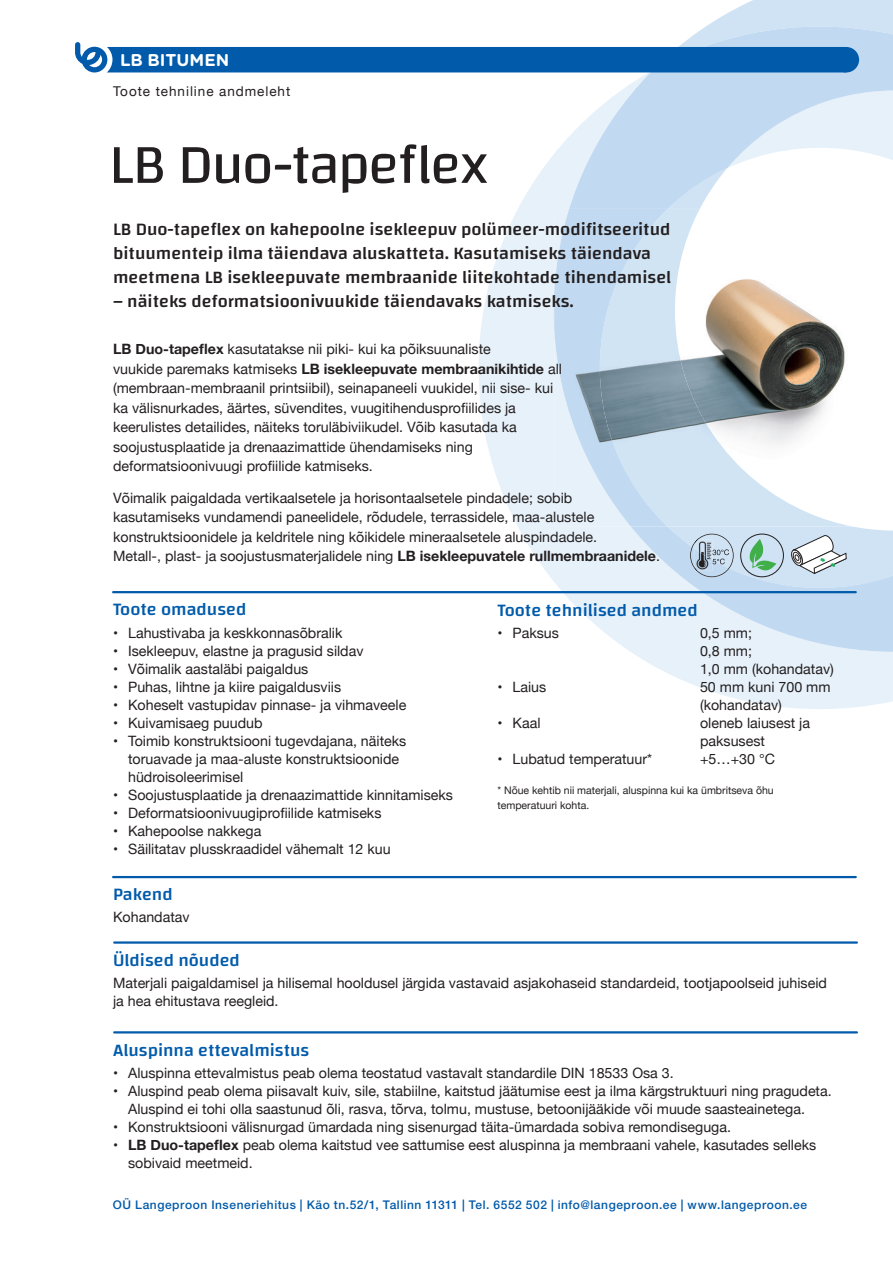
<style>
.page{position:relative;width:893px;height:1263px;background:#fff}
.page>*{position:absolute;margin:0;border:0;box-sizing:border-box;transform-origin:0 0}
.t1{font:57px "Changa";letter-spacing:-.03em;color:#231f20}
.t2{font:500 18px/24px "Changa";color:#231f20}
.t3{font:500 18px "Changa";color:#015aaa}
.t4{font:700 17.1px "Gotham Rounded";letter-spacing:.005em;color:#fff}
.t5{font:14.25px/18px "Helvetica Neue";color:#231f20}
.t6{font:13.5px "Helvetica Neue";letter-spacing:.07em;color:#231f20}
.t7{font:500 12px "Helvetica Neue LT Std";letter-spacing:.045em;color:#015aaa}
.t8{font:10.5px/15px "Helvetica Neue";color:#231f20}
.s1{font-weight:700}
</style>
<div class="page">
<svg style="left:705px;top:0;width:188px;height:27px;background:#d4e6f5"></svg>
<svg style="left:479px;top:72px;width:414px;height:637px;fill:#edf4fb"></svg>
<svg style="left:554px;top:27px;width:339px;height:625px"></svg>
<img style="left:852px;top:209px;width:20px;height:317px">
<img style="left:668px;top:209px;width:184px;height:317px">
<img style="left:554px;top:209px;width:114px;height:317px">
<svg style="left:690px;top:534px;width:44px;height:43px;background:#afc0d0"></svg>
<div style="left:740px;top:534px;width:44px;height:43px;border:1px solid #231f20;border-radius:50%"></div>
<svg style="left:749px;top:539px;width:27px;height:31px"></svg>
<svg style="left:790px;top:535px;width:57px;height:39px"></svg>
<svg style="left:75px;top:42px;width:771px;height:30px;background:#2d77b9"></svg>
<div style="left:833px;top:47px;width:26px;height:25px;background:#015aaa;border-radius:50%"></div>
<hr style="left:113px;top:591px;width:743px;height:2px;background:#015aaa">
<hr style="left:113px;top:876px;width:743px;height:2px;background:#015aaa">
<hr style="left:114px;top:941px;width:743px;height:3px;background:#015aaa">
<hr style="left:114px;top:1031px;width:743px;height:2px;background:#015aaa">
<p class="t4" style="left:120px;top:47px;width:111px">LB BITUMEN</p>
<p class="t6" style="left:113px;top:81px;width:179px">Toote tehniline andmeleht</p>
<h1 class="t1" style="left:109px;top:130px;width:381px">LB Duo-tapeflex</h1>
<p class="t2" style="left:113px;top:217px;width:560px">LB Duo-tapeflex on kahepoolne isekleepuv polümeer-modifitseeritud bituumenteip ilma täiendava aluskatteta. Kasutamiseks täiendava meetmena LB isekleepuvate membraanide liitekohtade tihendamisel</p>
<p class="t2" style="left:113px;top:289px;width:462px">– näiteks deformatsioonivuukide täiendavaks katmiseks.</p>
<p class="t5" style="left:113px;top:340px;width:450px;line-height:19.5px"><span class="s1">LB Duo-tapeflex</span> kasutatakse nii piki- kui ka põiksuunaliste<br>vuukide paremaks katmiseks <span class="s1">LB isekleepuvate membraanikihtide</span> all (membraan-membraanil printsiibil), seinapaneeli vuukidel, nii sise- kui ka välisnurkades, äärtes, süvendites, vuugitihendusprofiilides ja keerulistes detailides, näiteks toruläbiviikudel. Võib kasutada ka soojustusplaatide ja drenaazimattide ühendamiseks ning deformatsioonivuugi profiilide katmiseks.</p>
<p class="t5" style="left:113px;top:489px;width:548px;line-height:19.5px">Võimalik paigaldada vertikaalsetele ja horisontaalsetele pindadele; sobib kasutamiseks vundamendi paneelidele, rõdudele, terrassidele, maa-alustele konstruktsioonidele ja keldritele ning kõikidele mineraalsetele aluspindadele.<br>Metall-, plast- ja soojustusmaterjalidele ning <span class="s1">LB isekleepuvatele rullmembraanidele</span>.</p>
<p class="t3" style="left:113px;top:599px;width:135px">Toote omadused</p>
<p class="t5" style="left:113px;top:625px;width:231px">• Lahustivaba ja keskkonnasõbralik</p>
<p class="t5" style="left:113px;top:643px;width:252px">• Isekleepuv, elastne ja pragusid sildav</p>
<p class="t5" style="left:113px;top:661px;width:197px">• Võimalik aastaläbi paigaldus</p>
<p class="t5" style="left:113px;top:679px;width:229px">• Puhas, lihtne ja kiire paigaldusviis</p>
<p class="t5" style="left:113px;top:697px;width:295px">• Koheselt vastupidav pinnase- ja vihmaveele</p>
<p class="t5" style="left:113px;top:715px;width:151px">• Kuivamisaeg puudub</p>
<p class="t5" style="left:128px;top:733px;width:280px;text-indent:-15px">• Toimib konstruktsiooni tugevdajana, näiteks toruavade ja maa-aluste konstruktsioonide hüdroisoleerimisel</p>
<p class="t5" style="left:113px;top:787px;width:341px">• Soojustusplaatide ja drenaazimattide kinnitamiseks</p>
<p class="t5" style="left:113px;top:805px;width:270px">• Deformatsioonivuugiprofiilide katmiseks</p>
<p class="t5" style="left:113px;top:823px;width:150px">• Kahepoolse nakkega</p>
<p class="t5" style="left:113px;top:841px;width:279px">• Säilitatav plusskraadidel vähemalt 12 kuu</p>
<p class="t3" style="left:497px;top:599px;width:202px">Toote tehnilised andmed</p>
<p class="t5" style="left:497px;top:625px;width:63px">• Paksus</p>
<p class="t5" style="left:700px;top:625px;width:135px">0,5 mm;<br>0,8 mm;<br>1,0 mm (kohandatav)</p>
<p class="t5" style="left:497px;top:679px;width:50px">• Laius</p>
<p class="t5" style="left:700px;top:679px;width:132px">50 mm kuni 700 mm (kohandatav)</p>
<p class="t5" style="left:497px;top:715px;width:44px">• Kaal</p>
<p class="t5" style="left:700px;top:715px;width:112px">oleneb laiusest ja paksusest</p>
<p class="t5" style="left:497px;top:751px;width:156px">• Lubatud temperatuur*</p>
<p class="t5" style="left:700px;top:751px;width:77px">+5…+30 °C</p>
<p class="t8" style="left:497px;top:784px;width:278px">* Nõue kehtib nii materjali, aluspinna kui ka ümbritseva õhu temperatuuri kohta.</p>
<p class="t3" style="left:113px;top:883px;width:61px">Pakend</p>
<p class="t5" style="left:113px;top:909px;width:78px">Kohandatav</p>
<p class="t3" style="left:113px;top:949px;width:128px">Üldised nõuded</p>
<p class="t5" style="left:113px;top:975px;width:715px">Materjali paigaldamisel ja hilisemal hooldusel järgida vastavaid asjakohaseid standardeid, tootjapoolseid juhiseid ja hea ehitustava reegleid.</p>
<p class="t3" style="left:113px;top:1039px;width:198px">Aluspinna ettevalmistus</p>
<p class="t5" style="left:113px;top:1065px;width:562px">• Aluspinna ettevalmistus peab olema teostatud vastavalt standardile DIN 18533 Osa 3.</p>
<p class="t5" style="left:128px;top:1083px;width:705px;text-indent:-15px">• Aluspind peab olema piisavalt kuiv, sile, stabiilne, kaitstud jäätumise eest ja ilma kärgstruktuuri ning pragudeta.<br>Aluspind ei tohi olla saastunud õli, rasva, tõrva, tolmu, mustuse, betoonijääkide või muude saasteainetega.</p>
<p class="t5" style="left:113px;top:1119px;width:619px">• Konstruktsiooni välisnurgad ümardada ning sisenurgad täita-ümardada sobiva remondiseguga.</p>
<p class="t5" style="left:128px;top:1137px;width:690px;text-indent:-15px">• <span class="s1">LB Duo-tapeflex</span> peab olema kaitstud vee sattumise eest aluspinna ja membraani vahele, kasutades selleks sobivaid meetmeid.</p>
<p class="t7" style="left:113px;top:1197px;width:696px">OÜ Langeproon Inseneriehitus | Käo tn.52/1, Tallinn 11311 | Tel. 6552 502 | info@langeproon.ee | www.langeproon.ee</p>
</div>
